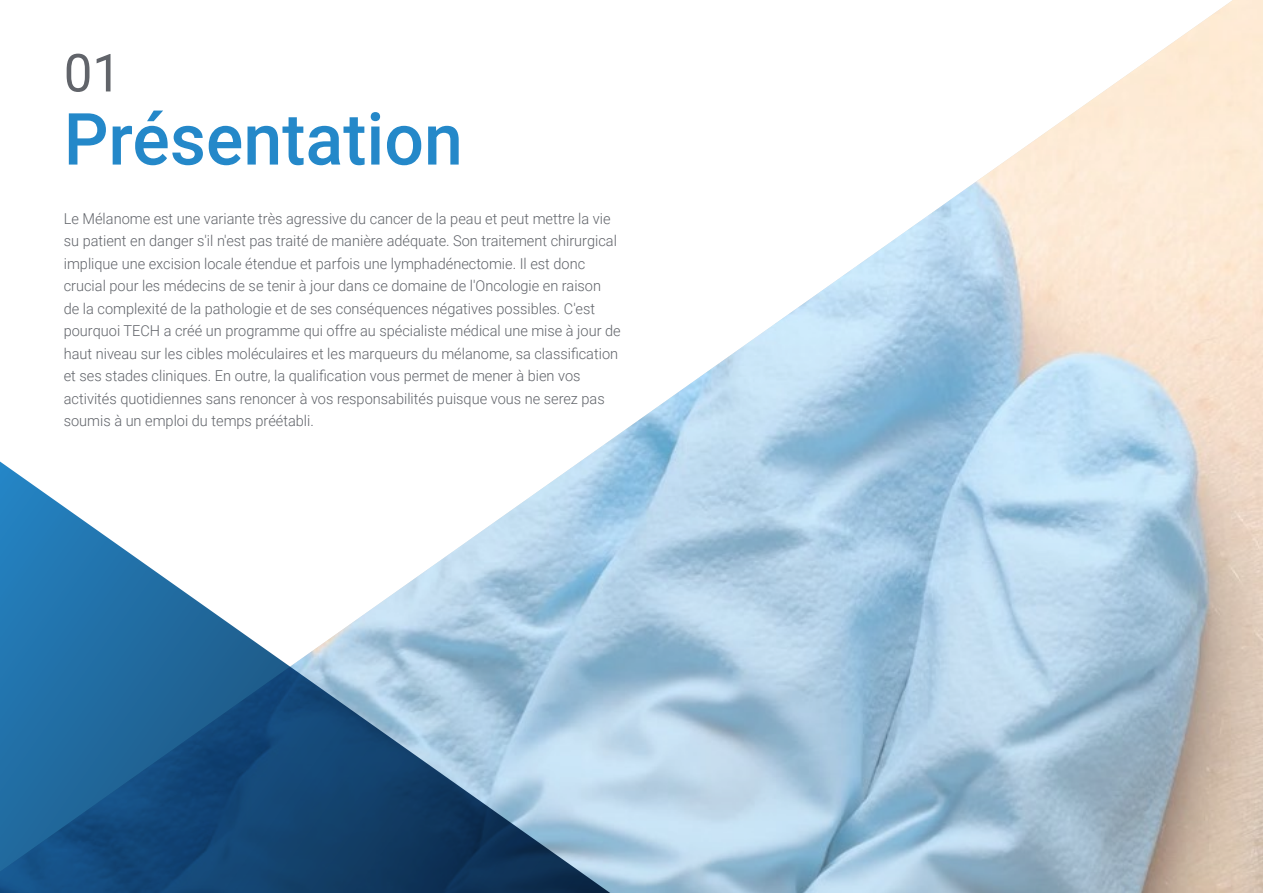
<style>
.page{position:relative;width:1263px;height:893px;background:#fff}
.page>*{position:absolute;margin:0;border:0;box-sizing:border-box;transform-origin:0 0}
.t1{font:500 72px "Roboto";color:#2488c9}
.t2{font:52.5px "Roboto";color:#61646a}
.t3{font:300 15px/22.5px "Roboto";color:#61646a}
</style>
<div class="page">
<img style="left:602px;top:0;width:661px;height:893px">
<svg style="left:0;top:446px;width:640px;height:447px"></svg>
<h2 class="t2" style="left:64px;top:36px;width:59px">01</h2>
<h1 class="t1" style="left:64px;top:89px;width:401px">Présentation</h1>
<p class="t3" style="left:64px;top:207px;width:558px">Le Mélanome est une variante très agressive du cancer de la peau et peut mettre la vie su patient en danger s'il n'est pas traité de manière adéquate. Son traitement chirurgical implique une excision locale étendue et parfois une lymphadénectomie. Il est donc crucial pour les médecins de se tenir à jour dans ce domaine de l'Oncologie en raison<br>de la complexité de la pathologie et de ses conséquences négatives possibles. C'est pourquoi TECH a créé un programme qui offre au spécialiste médical une mise à jour de haut niveau sur les cibles moléculaires et les marqueurs du mélanome, sa classification et ses stades cliniques. En outre, la qualification vous permet de mener à bien vos activités quotidiennes sans renoncer à vos responsabilités puisque vous ne serez pas soumis à un emploi du temps préétabli.</p>
</div>
